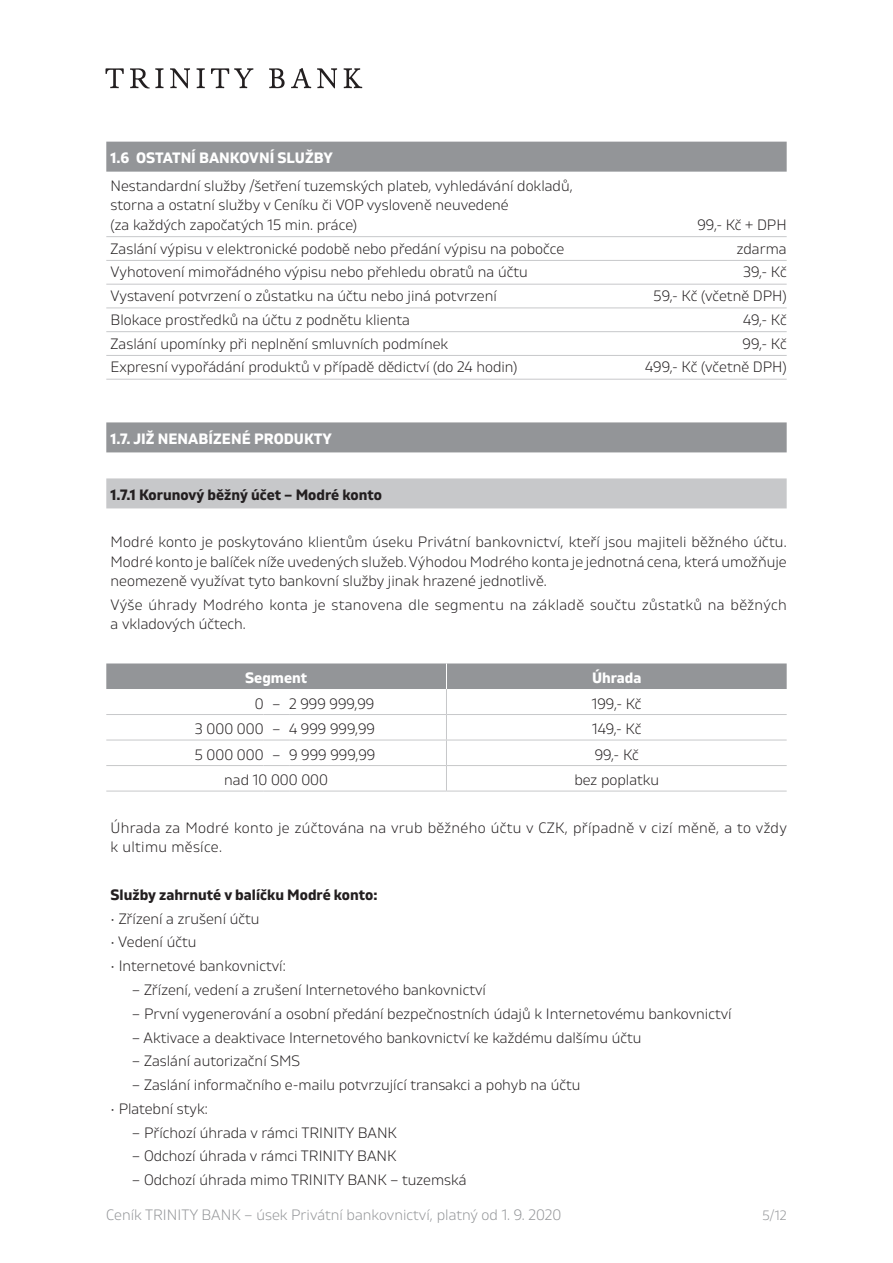
<style>
.page{position:relative;width:893px;height:1263px;background:#fff}
.page>*{position:absolute;margin:0;border:0;box-sizing:border-box;transform-origin:0 0}
.t1{font:300 15px/19.5px "Gilam";color:#231f20}
.t2{font:300 15px/19.5px "Gilam";letter-spacing:.02em;color:#231f20}
.t3{font:700 15px "Gilam";color:#231f20}
.t4{font:700 15px "Gilam";color:#fff}
.t5{font:300 15px "Gilam";color:#939598}
.t6{font:300 13.5px "Gilam";color:#939598}
</style>
<div class="page">
<svg style="left:269px;top:68px;width:93px;height:20px"></svg>
<svg style="left:106px;top:68px;width:147px;height:20px"></svg>
<div style="left:106px;top:142px;width:681px;height:30px;background:#939598"></div>
<hr style="left:106px;top:236px;width:681px;height:1px;background:#c7c8ca">
<hr style="left:106px;top:260px;width:681px;height:1px;background:#c7c8ca">
<hr style="left:106px;top:284px;width:681px;height:1px;background:#c7c8ca">
<hr style="left:106px;top:308px;width:681px;height:1px;background:#c7c8ca">
<hr style="left:106px;top:331px;width:681px;height:1px;background:#c7c8ca">
<hr style="left:106px;top:355px;width:681px;height:1px;background:#c7c8ca">
<hr style="left:106px;top:379px;width:681px;height:1px;background:#c7c8ca">
<div style="left:106px;top:422px;width:681px;height:30px;background:#939598"></div>
<div style="left:106px;top:478px;width:681px;height:30px;background:#c7c8ca"></div>
<svg style="left:106px;top:663px;width:681px;height:129px"></svg>
<hr style="left:289px;top:791px;width:157px;height:1px;background:#c7c8ca">
<hr style="left:446px;top:791px;width:341px;height:1px;background:#c7c8ca">
<p class="t4" style="left:111px;top:147px;width:224px">1.6 OSTATNÍ BANKOVNÍ SLUŽBY</p>
<p class="t1" style="left:111px;top:175px;width:464px">Nestandardní služby /šetření tuzemských plateb, vyhledávání dokladů, storna a ostatní služby v Ceníku či VOP vysloveně neuvedené<br>(za každých započatých 15 min. práce)</p>
<p class="t1" style="left:697px;top:214px;width:91px">99,- Kč + DPH</p>
<p class="t1" style="left:111px;top:238px;width:455px">Zaslání výpisu v elektronické podobě nebo předání výpisu na pobočce</p>
<p class="t1" style="left:737px;top:238px;width:51px">zdarma</p>
<p class="t1" style="left:111px;top:262px;width:419px">Vyhotovení mimořádného výpisu nebo přehledu obratů na účtu</p>
<p class="t1" style="left:743px;top:262px;width:45px">39,- Kč</p>
<p class="t1" style="left:111px;top:285px;width:388px">Vystavení potvrzení o zůstatku na účtu nebo jiná potvrzení</p>
<p class="t1" style="left:654px;top:285px;width:135px">59,- Kč (včetně DPH)</p>
<p class="t1" style="left:111px;top:309px;width:301px">Blokace prostředků na účtu z podnětu klienta</p>
<p class="t1" style="left:743px;top:309px;width:45px">49,- Kč</p>
<p class="t1" style="left:111px;top:333px;width:339px">Zaslání upomínky při neplnění smluvních podmínek</p>
<p class="t1" style="left:742px;top:333px;width:46px">99,- Kč</p>
<p class="t1" style="left:111px;top:357px;width:408px">Expresní vypořádání produktů v případě dědictví (do 24 hodin)</p>
<p class="t1" style="left:645px;top:357px;width:143px">499,- Kč (včetně DPH)</p>
<p class="t4" style="left:111px;top:427px;width:223px">1.7. JIŽ NENABÍZENÉ PRODUKTY</p>
<p class="t3" style="left:111px;top:483px;width:273px">1.7.1 Korunový běžný účet – Modré konto</p>
<p class="t1" style="left:111px;top:531px;width:678px;text-align:justify">Modré konto je poskytováno klientům úseku Privátní bankovnictví, kteří jsou majiteli běžného účtu.<br>Modré konto je balíček níže uvedených služeb. Výhodou Modrého konta je jednotná cena, která umožňuje neomezeně využívat tyto bankovní služby jinak hrazené jednotlivě.</p>
<p class="t2" style="left:111px;top:594px;width:678px">Výše úhrady Modrého konta je stanovena dle segmentu na základě součtu zůstatků na běžných a vkladových účtech.</p>
<p class="t4" style="left:245px;top:667px;width:64px">Segment</p>
<p class="t4" style="left:592px;top:667px;width:51px">Úhrada</p>
<p class="t1" style="left:255px;top:693px;width:10px">0</p>
<p class="t1" style="left:272px;top:693px;width:10px">–</p>
<p class="t1" style="left:289px;top:693px;width:87px">2 999 999,99</p>
<p class="t1" style="left:592px;top:693px;width:51px">199,- Kč</p>
<p class="t1" style="left:195px;top:719px;width:70px">3 000 000</p>
<p class="t1" style="left:272px;top:719px;width:10px">–</p>
<p class="t1" style="left:289px;top:719px;width:87px">4 999 999,99</p>
<p class="t1" style="left:592px;top:719px;width:51px">149,- Kč</p>
<p class="t1" style="left:195px;top:744px;width:70px">5 000 000</p>
<p class="t1" style="left:272px;top:744px;width:10px">–</p>
<p class="t1" style="left:289px;top:744px;width:88px">9 999 999,99</p>
<p class="t1" style="left:595px;top:744px;width:46px">99,- Kč</p>
<p class="t1" style="left:224px;top:770px;width:105px">nad 10 000 000</p>
<p class="t1" style="left:574px;top:770px;width:86px">bez poplatku</p>
<p class="t2" style="left:111px;top:817px;width:678px">Úhrada za Modré konto je zúčtována na vrub běžného účtu v CZK, případně v cizí měně, a to vždy k ultimu měsíce.</p>
<p class="t3" style="left:111px;top:884px;width:268px">Služby zahrnuté v balíčku Modré konto:</p>
<p class="t1" style="left:111px;top:908px;width:150px">• Zřízení a zrušení účtu</p>
<p class="t1" style="left:111px;top:932px;width:87px">• Vedení účtu</p>
<p class="t1" style="left:111px;top:955px;width:177px">• Internetové bankovnictví:</p>
<p class="t1" style="left:132px;top:979px;width:356px">– Zřízení, vedení a zrušení Internetového bankovnictví</p>
<p class="t1" style="left:132px;top:1003px;width:601px">– První vygenerování a osobní předání bezpečnostních údajů k Internetovému bankovnictví</p>
<p class="t1" style="left:132px;top:1027px;width:511px">– Aktivace a deaktivace Internetového bankovnictví ke každému dalšímu účtu</p>
<p class="t1" style="left:132px;top:1050px;width:170px">– Zaslání autorizační SMS</p>
<p class="t1" style="left:132px;top:1074px;width:450px">– Zaslání informačního e-mailu potvrzující transakci a pohyb na účtu</p>
<p class="t1" style="left:111px;top:1098px;width:99px">• Platební styk:</p>
<p class="t1" style="left:132px;top:1122px;width:267px">– Příchozí úhrada v rámci TRINITY BANK</p>
<p class="t1" style="left:132px;top:1145px;width:266px">– Odchozí úhrada v rámci TRINITY BANK</p>
<p class="t1" style="left:132px;top:1169px;width:336px">– Odchozí úhrada mimo TRINITY BANK – tuzemská</p>
<p class="t5" style="left:106px;top:1204px;width:457px">Ceník TRINITY BANK – úsek Privátní bankovnictví, platný od 1. 9. 2020</p>
<p class="t6" style="left:762px;top:1206px;width:26px">5/12</p>
</div>
